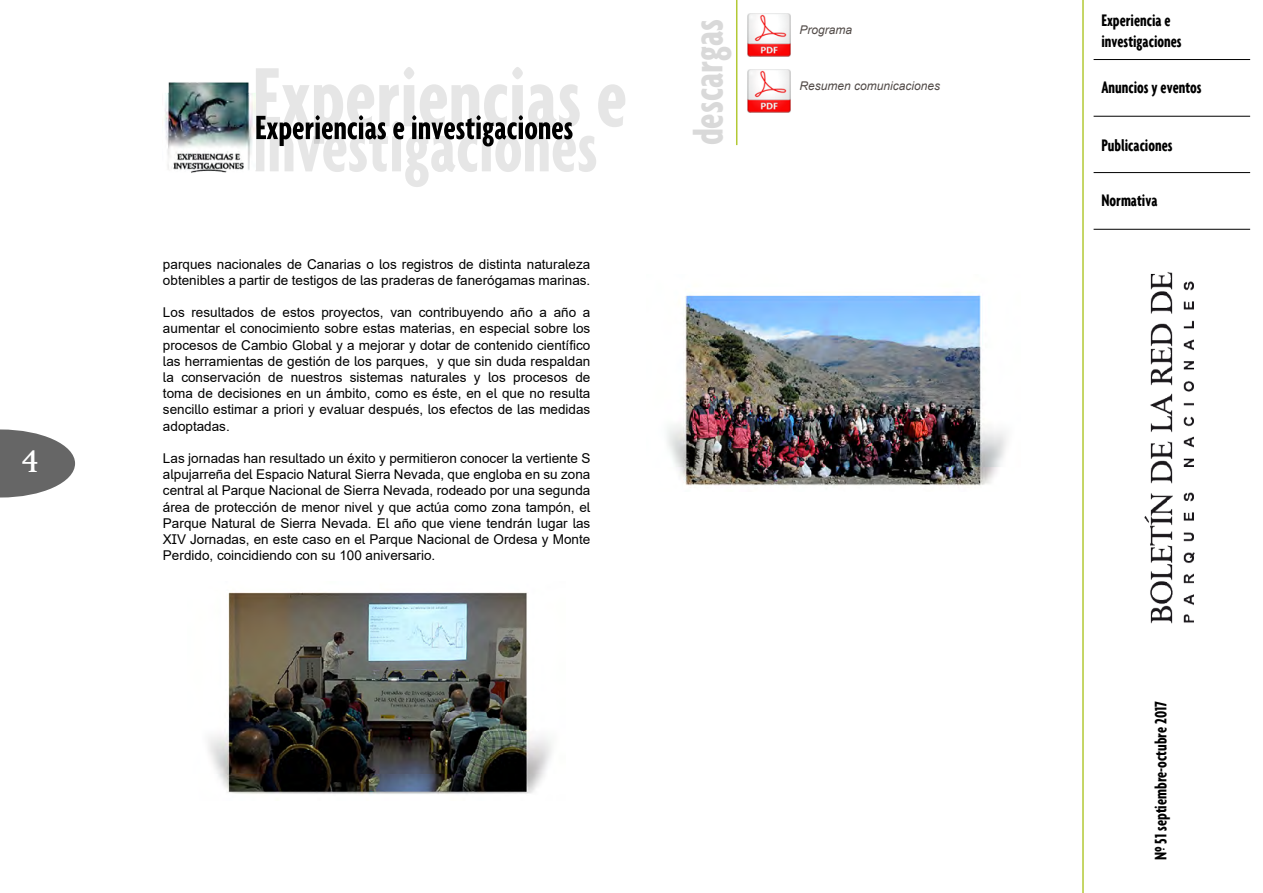
<style>
.page{position:relative;width:1263px;height:893px;background:#fff}
.page>*{position:absolute;margin:0;border:0;box-sizing:border-box;transform-origin:0 0}
.t1{font:700 extra-condensed 45px "Agenda";color:#d9d9d9}
.t2{font:30px "Palermo";color:#fff}
.t3{font:700 extra-condensed 18px/21.6px "Agenda";color:#000}
.t4{font:13.5px/16.2px "Arial";color:#000;text-align:justify}
.t5{font:italic 12px "Arial";color:#524b48}
</style>
<div class="page">
<svg style="left:0;top:429px;width:75px;height:68px"></svg>
<img style="left:1126px;top:115px;width:83px;height:509px">
<hr style="left:1082px;top:0;width:2px;height:893px;background:#b3c935">
<hr style="left:1093px;top:59px;width:157px;height:1px;background:#000">
<hr style="left:1093px;top:172px;width:157px;height:1px;background:#000">
<hr style="left:1093px;top:116px;width:157px;height:1px;background:#000">
<hr style="left:1093px;top:229px;width:157px;height:1px;background:#000">
<svg style="left:255px;top:67px;width:370px;height:120px"></svg>
<img style="left:165px;top:82px;width:90px;height:91px">
<img style="left:208px;top:592px;width:344px;height:202px">
<img style="left:667px;top:292px;width:340px;height:194px">
<hr style="left:736px;top:0;width:1px;height:145px;background:#b3c935">
<img style="left:747px;top:13px;width:44px;height:44px">
<img style="left:747px;top:69px;width:44px;height:44px">
<h2 class="t2" style="left:22px;top:444px;width:19px">4</h2>
<p class="t4" style="left:163px;top:256px;width:429px">parques nacionales de Canarias o los registros de distinta naturaleza obtenibles a partir de testigos de las praderas de fanerógamas marinas.</p>
<p class="t4" style="left:163px;top:304px;width:429px">Los resultados de estos proyectos, van contribuyendo año a año a aumentar el conocimiento sobre estas materias, en especial sobre los procesos de Cambio Global y a mejorar y dotar de contenido científico las herramientas de gestión de los parques, y que sin duda respaldan la conservación de nuestros sistemas naturales y los procesos de toma de decisiones en un ámbito, como es éste, en el que no resulta sencillo estimar a priori y evaluar después, los efectos de las medidas adoptadas.</p>
<p class="t4" style="left:163px;top:450px;width:429px">Las jornadas han resultado un éxito y permitieron conocer la vertiente S alpujarreña del Espacio Natural Sierra Nevada, que engloba en su zona central al Parque Nacional de Sierra Nevada, rodeado por una segunda área de protección de menor nivel y que actúa como zona tampón, el Parque Natural de Sierra Nevada. El año que viene tendrán lugar las XIV Jornadas, en este caso en el Parque Nacional de Ordesa y Monte Perdido, coincidiendo con su 100 aniversario.</p>
<h1 class="t1" style="left:683px;top:145px;width:128px;rotate:-90deg">descargas</h1>
<p class="t5" style="left:799px;top:22px;width:54px">Programa</p>
<p class="t5" style="left:799px;top:78px;width:142px">Resumen comunicaciones</p>
<h3 class="t3" style="left:1101px;top:9px;width:82px">Experiencia e investigaciones</h3>
<h3 class="t3" style="left:1101px;top:76px;width:102px">Anuncios y eventos</h3>
<h3 class="t3" style="left:1101px;top:134px;width:73px">Publicaciones</h3>
<h3 class="t3" style="left:1101px;top:189px;width:58px">Normativa</h3>
<h3 class="t3" style="left:1149px;top:860px;width:161px;rotate:-90deg">Nº 51 septiembre-octubre 2017</h3>
</div>
